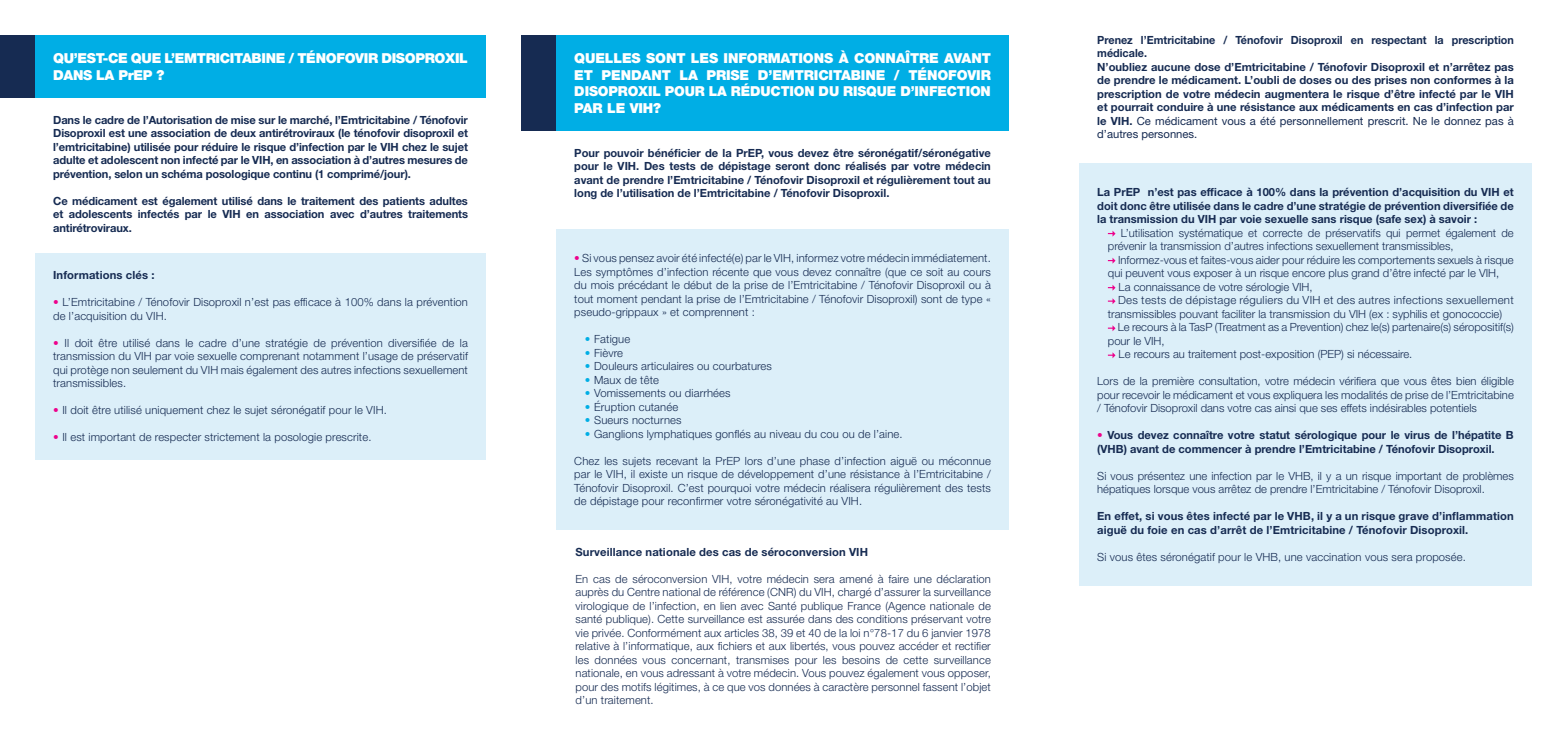
<style>
.page{position:relative;width:1567px;height:745px;background:#fff}
.page>*{position:absolute;margin:0;border:0;box-sizing:border-box;transform-origin:0 0}
.t1{font:900 13.75px/16.5px "Helvetica Neue LT Pro";letter-spacing:-.025em;color:#fff}
.t2{font:300 11.25px/13.5px "Helvetica Neue LT Pro";color:#162b52;text-align:justify}
.t3{font:700 11.25px/13.5px "Helvetica Neue LT Pro";color:#162b52;text-align:justify}
.t4{font:700 11.25px/13.5px "Helvetica Neue LT Pro";color:#162b52;scale:.96 1}
.t5{font:300 11.25px "Helvetica Neue LT Pro";letter-spacing:.025em;color:#162b52}
.s1{color:#ed028c}
.s2{color:#00aee5}
.s3{font-weight:400}
.s4{font-weight:300;color:#ed028c}
</style>
<div class="page">
<div style="left:0;top:35px;width:35px;height:63px;background:#162b52"></div>
<div style="left:521px;top:35px;width:35px;height:96px;background:#162b52"></div>
<div style="left:35px;top:35px;width:450px;height:63px;background:#00aee5"></div>
<div style="left:556px;top:35px;width:452px;height:96px;background:#00aee5"></div>
<div style="left:1079px;top:163px;width:452px;height:422px;background:#dceff9"></div>
<svg style="left:1107px;top:230px;width:8px;height:6px"></svg>
<svg style="left:1107px;top:257px;width:8px;height:6px"></svg>
<svg style="left:1107px;top:285px;width:8px;height:5px"></svg>
<svg style="left:1107px;top:298px;width:8px;height:6px"></svg>
<svg style="left:1107px;top:325px;width:8px;height:6px"></svg>
<svg style="left:1107px;top:352px;width:8px;height:6px"></svg>
<div style="left:35px;top:253px;width:450px;height:206px;background:#dceff9"></div>
<div style="left:556px;top:229px;width:452px;height:300px;background:#dceff9"></div>
<p class="t1" style="left:53px;top:50px;width:416px">QU’EST-CE QUE L’EMTRICITABINE / TÉNOFOVIR DISOPROXIL<br>DANS LA PrEP ?</p>
<p class="t1" style="left:574px;top:50px;width:418px;text-align:justify">QUELLES SONT LES INFORMATIONS À CONNAÎTRE AVANT ET PENDANT LA PRISE D’EMTRICITABINE / TÉNOFOVIR DISOPROXIL POUR LA RÉDUCTION DU RISQUE D’INFECTION PAR LE VIH?</p>
<p class="t3" style="left:53px;top:112px;width:416px">Dans le cadre de l’Autorisation de mise sur le marché, l’Emtricitabine / Ténofovir Disoproxil est une association de deux antirétroviraux (le ténofovir disoproxil et l’emtricitabine) utilisée pour réduire le risque d’infection par le VIH chez le sujet adulte et adolescent non infecté par le VIH, en association à d’autres mesures de prévention, selon un schéma posologique continu (1 comprimé/jour).</p>
<p class="t3" style="left:53px;top:193px;width:416px">Ce médicament est également utilisé dans le traitement des patients adultes et adolescents infectés par le VIH en association avec d’autres traitements antirétroviraux.</p>
<p class="t3" style="left:53px;top:268px;width:103px">Informations clés :</p>
<p class="t2" style="left:53px;top:295px;width:416px"><span class="s1">•</span> L’Emtricitabine / Ténofovir Disoproxil n’est pas efficace à 100% dans la prévention de l’acquisition du VIH.</p>
<p class="t2" style="left:53px;top:335px;width:416px"><span class="s1">•</span> Il doit être utilisé dans le cadre d’une stratégie de prévention diversifiée de la transmission du VIH par voie sexuelle comprenant notamment l’usage de préservatif qui protège non seulement du VIH mais également des autres infections sexuellement transmissibles.</p>
<p class="t2" style="left:53px;top:403px;width:335px"><span class="s1">•</span> Il doit être utilisé uniquement chez le sujet séronégatif pour le VIH.</p>
<p class="t2" style="left:53px;top:430px;width:320px"><span class="s1">•</span> Il est important de respecter strictement la posologie prescrite.</p>
<p class="t3" style="left:574px;top:146px;width:418px">Pour pouvoir bénéficier de la PrEP, vous devez être séronégatif/séronégative pour le VIH. Des tests de dépistage seront donc réalisés par votre médecin avant de prendre l’Emtricitabine / Ténofovir Disoproxil et régulièrement tout au long de l’utilisation de l’Emtricitabine / Ténofovir Disoproxil.</p>
<p class="t2" style="left:574px;top:251px;width:418px"><span class="s1">•</span> Si vous pensez avoir été infecté(e) par le VIH, informez votre médecin immédiatement.<br>Les symptômes d’infection récente que vous devez connaître (que ce soit au cours du mois précédant le début de la prise de l’Emtricitabine / Ténofovir Disoproxil ou à tout moment pendant la prise de l’Emtricitabine / Ténofovir Disoproxil) sont de type « pseudo-grippaux » et comprennent :</p>
<p class="t2" style="left:585px;top:332px;width:47px"><span class="s2">•</span> Fatigue</p>
<p class="t2" style="left:585px;top:345px;width:40px"><span class="s2">•</span> Fièvre</p>
<p class="t2" style="left:585px;top:359px;width:188px"><span class="s2">•</span> Douleurs articulaires ou courbatures</p>
<p class="t2" style="left:585px;top:372px;width:75px"><span class="s2">•</span> Maux de tête</p>
<p class="t2" style="left:585px;top:386px;width:147px"><span class="s2">•</span> Vomissements ou diarrhées</p>
<p class="t2" style="left:585px;top:399px;width:95px"><span class="s2">•</span> Éruption cutanée</p>
<p class="t2" style="left:585px;top:413px;width:98px"><span class="s2">•</span> Sueurs nocturnes</p>
<p class="t2" style="left:585px;top:426px;width:319px"><span class="s2">•</span> Ganglions lymphatiques gonflés au niveau du cou ou de l’aine.</p>
<p class="t2" style="left:574px;top:453px;width:418px">Chez les sujets recevant la PrEP lors d’une phase d’infection aiguë ou méconnue par le VIH, il existe un risque de développement d’une résistance à l’Emtricitabine / Ténofovir Disoproxil. C’est pourquoi votre médecin réalisera régulièrement des tests de dépistage pour reconfirmer votre séronégativité au VIH.</p>
<p class="t3" style="left:575px;top:544px;width:294px">Surveillance nationale des cas de séroconversion VIH</p>
<p class="t2" style="left:575px;top:571px;width:417px">En cas de séroconversion VIH, votre médecin sera amené à faire une déclaration auprès du Centre national de référence (CNR) du VIH, chargé d’assurer la surveillance virologique de l’infection, en lien avec Santé publique France (Agence nationale de santé publique). Cette surveillance est assurée dans des conditions préservant votre vie privée. Conformément aux articles 38, 39 et 40 de la loi n°78-17 du 6 janvier 1978 relative à l’informatique, aux fichiers et aux libertés, vous pouvez accéder et rectifier les données vous concernant, transmises pour les besoins de cette surveillance nationale, en vous adressant à votre médecin. Vous pouvez également vous opposer, pour des motifs légitimes, à ce que vos données à caractère personnel fassent l’objet d’un traitement.</p>
<p class="t4" style="left:1097px;top:32px;width:435px">Prenez l’Emtricitabine / Ténofovir Disoproxil en respectant la prescription médicale.<br>N’oubliez aucune dose d’Emtricitabine / Ténofovir Disoproxil et n’arrêtez pas de prendre le médicament. L’oubli de doses ou des prises non conformes à la prescription de votre médecin augmentera le risque d’être infecté par le VIH et pourrait conduire à une résistance aux médicaments en cas d’infection par le VIH. <span class="s3">Ce médicament vous a été personnellement prescrit. Ne le donnez pas à d’autres personnes.</span></p>
<p class="t3" style="left:1097px;top:185px;width:418px">La PrEP n’est pas efficace à 100% dans la prévention d’acquisition du VIH et doit donc être utilisée dans le cadre d’une stratégie de prévention diversifiée de la transmission du VIH par voie sexuelle sans risque (safe sex) à savoir :</p>
<p class="t2" style="left:1107px;top:225px;width:407px;text-indent:13px">L’utilisation systématique et correcte de préservatifs qui permet également de prévenir la transmission d’autres infections sexuellement transmissibles,</p>
<p class="t2" style="left:1117px;top:252px;width:397px">Informez-vous et faites-vous aider pour réduire les comportements sexuels à risque</p>
<p class="t2" style="left:1107px;top:266px;width:393px">qui peuvent vous exposer à un risque encore plus grand d’être infecté par le VIH,</p>
<p class="t2" style="left:1118px;top:279px;width:195px">La connaissance de votre sérologie VIH,</p>
<p class="t5" style="left:1118px;top:293px;width:397px">Des tests de dépistage réguliers du VIH et des autres infections sexuellement</p>
<p class="t2" style="left:1107px;top:306px;width:395px">transmissibles pouvant faciliter la transmission du VIH (ex : syphilis et gonococcie)</p>
<p class="t2" style="left:1117px;top:320px;width:397px">Le recours à la TasP (Treatment as a Prevention) chez le(s) partenaire(s) séropositif(s)</p>
<p class="t2" style="left:1107px;top:333px;width:58px">pour le VIH,</p>
<p class="t2" style="left:1118px;top:347px;width:295px">Le recours au traitement post-exposition (PEP) si nécessaire.</p>
<p class="t2" style="left:1097px;top:374px;width:418px">Lors de la première consultation, votre médecin vérifiera que vous êtes bien éligible pour recevoir le médicament et vous expliquera les modalités de prise de l’Emtricitabine / Ténofovir Disoproxil dans votre cas ainsi que ses effets indésirables potentiels</p>
<p class="t3" style="left:1097px;top:428px;width:418px"><span class="s4">•</span> Vous devez connaître votre statut sérologique pour le virus de l’hépatite B (VHB) avant de commencer à prendre l’Emtricitabine / Ténofovir Disoproxil.</p>
<p class="t2" style="left:1097px;top:468px;width:418px">Si vous présentez une infection par le VHB, il y a un risque important de problèmes hépatiques lorsque vous arrêtez de prendre l’Emtricitabine / Ténofovir Disoproxil.</p>
<p class="t3" style="left:1097px;top:509px;width:418px">En effet, si vous êtes infecté par le VHB, il y a un risque grave d’inflammation aiguë du foie en cas d’arrêt de l’Emtricitabine / Ténofovir Disoproxil.</p>
<p class="t2" style="left:1097px;top:549px;width:370px">Si vous êtes séronégatif pour le VHB, une vaccination vous sera proposée.</p>
</div>
